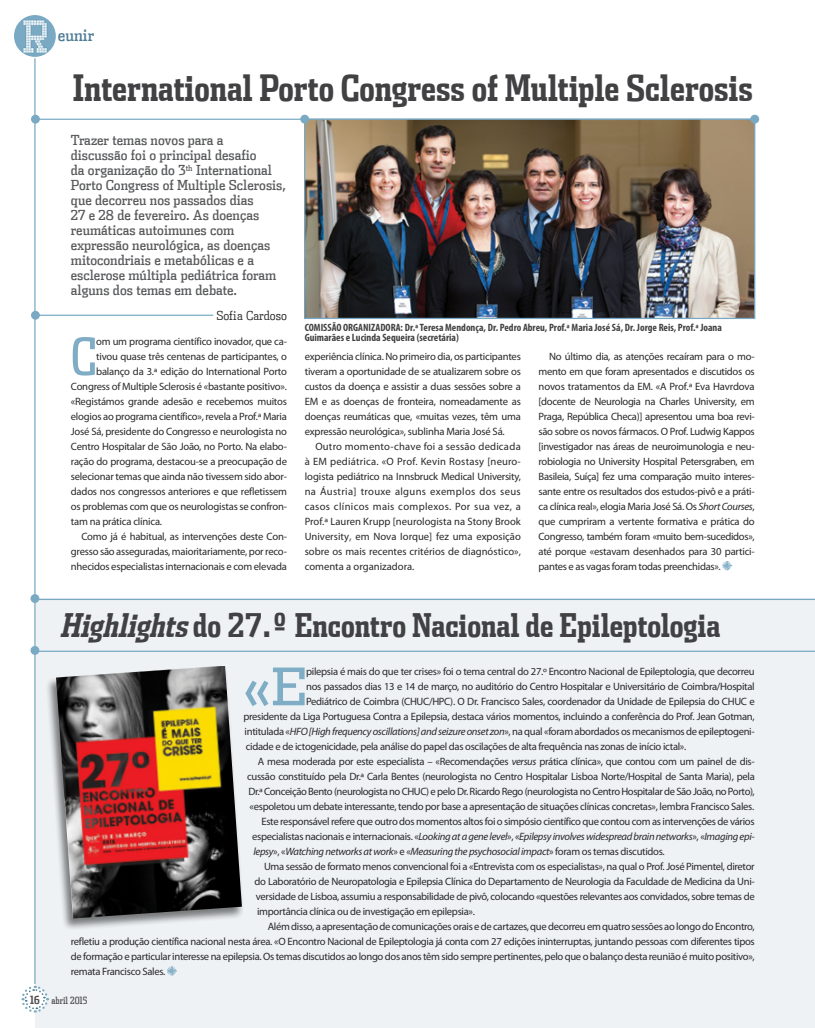
<style>
.page{position:relative;width:815px;height:1028px;background:#fff}
.page>*{position:absolute;margin:0;border:0;box-sizing:border-box;transform-origin:0 0}
.t1{font:51.75px "Dispatch";color:#80adc6}
.t2{font:51.75px "Dispatch Comp";color:#80adc6}
.t3{font:700 36.25px "Dispatch Comp Tab";color:#414042}
.t4{font:700 32.5px "Dispatch Comp Tab";color:#414042}
.t5{font:16.25px "Dispatch Cond Tab";color:#4d7b94}
.t6{font:13.75px/15px "Dispatch Cond";color:#58595b}
.t7{font:300 12.5px "Dispatch Cond";color:#292829}
.t8{font:10.62px/15px "Myriad Pro";letter-spacing:-.03em;color:#292829;text-align:justify}
.t9{font:italic 10.62px "Myriad Pro";letter-spacing:-.03em;color:#292829}
.t10{font:700 condensed 10.62px/10px "Myriad Pro";color:#414042}
.t11{font:10px "Dispatch Comp";color:#4d4d4f}
.s1{font-size:12.5px;color:#5d5d5d}
.s2{font-style:italic}
.s3{font-style:normal}
.s4{font-weight:700;font-size:11.25px}
</style>
<div class="page">
<div style="left:35px;top:598px;width:780px;height:430px;background:#eef2f5"></div>
<svg style="left:167px;top:966px;width:10px;height:9px"></svg>
<hr style="left:34px;top:650px;width:781px;height:2px;background:#7aaac3">
<hr style="left:34px;top:599px;width:781px;height:1px;background:#7aaac3">
<div style="left:31px;top:115px;width:9px;height:9px;background:#7aaac3;border-radius:50%"></div>
<hr style="left:35px;top:314px;width:178px;height:2px;background:#7aaac3">
<hr style="left:35px;top:119px;width:720px;height:1px;background:#7aaac3">
<div style="left:31px;top:311px;width:9px;height:9px;background:#7aaac3;border-radius:50%"></div>
<div style="left:30px;top:594px;width:9px;height:9px;background:#7aaac3;border-radius:50%"></div>
<div style="left:30px;top:646px;width:9px;height:9px;background:#7aaac3;border-radius:50%"></div>
<div style="left:45px;top:664px;width:199px;height:266px;background:#000;opacity:.5"></div>
<img style="left:56px;top:665px;width:186px;height:253px">
<img style="left:306px;top:121px;width:447px;height:196px">
<div style="left:304px;top:119px;width:451px;height:200px;border:1px solid #7aaac3"></div>
<svg style="left:722px;top:561px;width:10px;height:9px"></svg>
<div style="left:750px;top:115px;width:9px;height:9px;background:#7aaac3;border-radius:50%"></div>
<div style="left:300px;top:115px;width:9px;height:9px;background:#7aaac3;border-radius:50%"></div>
<svg style="left:21px;top:985px;width:28px;height:28px"></svg>
<hr style="left:34px;top:58px;width:2px;height:926px;background:#7aaac3">
<div style="left:14px;top:15px;width:42px;height:42px;background:#7aaac3;border-radius:50%"></div>
<img style="left:20px;top:17px;width:30px;height:38px">
<h3 class="t5" style="left:58px;top:25px;width:38px">eunir</h3>
<h2 class="t3" style="left:73px;top:65px;width:681px">International Porto Congress of Multiple Sclerosis</h2>
<p class="t6" style="left:71px;top:132px;width:216px">Trazer temas novos para a<br>discussão foi o principal desafio<br>da organização do 3<sup>th</sup> International<br>Porto Congress of Multiple Sclerosis, que decorreu nos passados dias<br>27 e 28 de fevereiro. As doenças reumáticas autoimunes com expressão neurológica, as doenças mitocondriais e metabólicas e a esclerose múltipla pediátrica foram alguns dos temas em debate.</p>
<h1 class="t2" style="left:71px;top:325px;width:28px">C</h1>
<p class="t8" style="left:96px;top:334px;width:192px">om um programa científico inovador, que ca-</p>
<p class="t7" style="left:216px;top:308px;width:72px">Sofia Cardoso</p>
<p class="t10" style="left:305px;top:322px;width:419px">COMISSÃO ORGANIZADORA: Dr.ª Teresa Mendonça, Dr. Pedro Abreu, Prof.ª Maria José Sá, Dr. Jorge Reis, Prof.ª Joana<br>Guimarães e Lucinda Sequeira (secretária)</p>
<p class="t8" style="left:305px;top:349px;width:218px">experiência clínica. No primeiro dia, os participantes tiveram a oportunidade de se atualizarem sobre os custos da doença e assistir a duas sessões sobre a EM e as doenças de fronteira, nomeadamente as doenças reumáticas que, «muitas vezes, têm uma expressão neurológica», sublinha Maria José Sá.</p>
<p class="t8" style="left:305px;top:439px;width:218px;text-indent:11px">Outro momento-chave foi a sessão dedicada à EM pediátrica. «O Prof. Kevin Rostasy [neuro&shy;logista pediátrico na Innsbruck Medical University, na Áustria] trouxe alguns exemplos dos seus casos clínicos mais complexos. Por sua vez, a Prof.ª Lauren Krupp [neurologista na Stony Brook University<span class="s1">,</span> em Nova Iorque] fez uma exposição sobre os mais recentes critérios de diagnóstico», comenta a organizadora.</p>
<p class="t8" style="left:539px;top:349px;width:218px;text-indent:11px">No último dia, as atenções recaíram para o mo&shy;mento em que foram apresentados e discutidos os novos tratamentos da EM. «A Prof.ª Eva Havrdova [docente de Neurologia na Charles University, em Praga, República Checa)] apresentou uma boa revi&shy;são sobre os novos fármacos. O Prof. Ludwig Kappos [investigador nas áreas de neuroimunologia e neu&shy;robiologia no University Hospital Petersgraben, em Basileia, Suíça] fez uma comparação muito interes&shy;sante entre os resultados dos estudos-pivô e a práti&shy;ca clínica real», elogia Maria José Sá. Os <span class="s2">Short Courses</span>, que cumpriram a vertente formativa e prática do Congresso, também foram «muito bem-sucedidos», até porque «estavam desenhados para 30 partici&shy;pantes e as vagas foram todas preenchidas».</p>
<p class="t8" style="left:96px;top:349px;width:192px">tivou quase três centenas de participantes, o</p>
<p class="t8" style="left:96px;top:364px;width:192px">balanço da 3.ª edição do International Porto</p>
<p class="t8" style="left:71px;top:379px;width:218px">Congress of Multiple Sclerosis é «bastante positivo».</p>
<p class="t8" style="left:71px;top:394px;width:218px">«Registámos grande adesão e recebemos muitos</p>
<p class="t8" style="left:71px;top:409px;width:218px">elogios ao programa científico», revela a Prof.ª Maria</p>
<p class="t8" style="left:71px;top:424px;width:218px">José Sá, presidente do Congresso e neurologista no</p>
<p class="t8" style="left:71px;top:439px;width:218px">Centro Hospitalar de São João, no Porto. Na elabo-</p>
<p class="t8" style="left:71px;top:454px;width:218px">ração do programa, destacou-se a preocupação de</p>
<p class="t8" style="left:71px;top:469px;width:218px">selecionar temas que ainda não tivessem sido abor-</p>
<p class="t8" style="left:71px;top:484px;width:218px">dados nos congressos anteriores e que refletissem</p>
<p class="t8" style="left:71px;top:499px;width:218px">os problemas com que os neurologistas se confron-</p>
<p class="t8" style="left:71px;top:514px;width:93px">tam na prática clínica.</p>
<p class="t8" style="left:81px;top:529px;width:207px">Como já é habitual, as intervenções deste Con-</p>
<p class="t8" style="left:71px;top:544px;width:218px">gresso são asseguradas, maioritariamente, por reco-</p>
<p class="t8" style="left:71px;top:559px;width:218px">nhecidos especialistas internacionais e com elevada</p>
<h3 class="t4" style="left:60px;top:604px;width:662px"><span class="s2">Highlights</span>do 27.º Encontro Nacional de Epileptologia</h3>
<h1 class="t1" style="left:242px;top:651px;width:67px">«E</h1>
<p class="t8" style="left:306px;top:664px;width:450px">pilepsia é mais do que ter crises» foi o tema central do 27.º Encontro Nacional de Epileptologia, que decorreu</p>
<p class="t8" style="left:306px;top:679px;width:450px">nos passados dias 13 e 14 de março, no auditório do Centro Hospitalar e Universitário de Coimbra/Hospital</p>
<p class="t8" style="left:306px;top:694px;width:450px">Pediátrico de Coimbra (CHUC/HPC). O Dr. Francisco Sales, coordenador da Unidade de Epilepsia do CHUC e</p>
<p class="t8" style="left:243px;top:709px;width:513px">presidente da Liga Portuguesa Contra a Epilepsia, destaca vários momentos, incluindo a conferência do Prof. Jean Gotman,</p>
<p class="t8" style="left:245px;top:724px;width:512px">intitulada «<span class="s2">HFO [High frequency oscillations] and seizure onset zon</span>», na qual «foram abordados os mecanismos de epileptogeni-</p>
<p class="t8" style="left:246px;top:739px;width:442px">cidade e de ictogenicidade, pela análise do papel das oscilações de alta frequência nas zonas de início ictal».</p>
<p class="t8" style="left:258px;top:754px;width:498px">A mesa moderada por este especialista – «Recomendações <span class="s2">versus</span> prática clínica», que contou com um painel de dis-</p>
<p class="t8" style="left:247px;top:769px;width:509px">cussão constituído pela Dr.ª Carla Bentes (neurologista no Centro Hospitalar Lisboa Norte/Hospital de Santa Maria), pela</p>
<p class="t8" style="left:248px;top:784px;width:508px">Dr.ª Conceição Bento (neurologista no CHUC) e pelo Dr. Ricardo Rego (neurologista no Centro Hospitalar de São João, no Porto),</p>
<p class="t8" style="left:250px;top:799px;width:506px">«espoletou um debate interessante, tendo por base a apresentação de situações clínicas concretas», lembra Francisco Sales.</p>
<p class="t8" style="left:262px;top:814px;width:495px">Este responsável refere que outro dos momentos altos foi o simpósio científico que contou com as intervenções de vários</p>
<p class="t9" style="left:252px;top:830px;width:504px"><span class="s3">especialistas nacionais e internacionais. «</span>Looking at a gene level<span class="s3">», «</span>Epilepsy involves widespread brain networks<span class="s3">», «</span>Imaging epi-</p>
<p class="t9" style="left:253px;top:845px;width:413px">lepsy<span class="s3">», «</span>Watching networks at work<span class="s3">» e «</span>Measuring the psychosocial impact<span class="s3">» foram os temas discutidos.</span></p>
<p class="t8" style="left:264px;top:859px;width:492px">Uma sessão de formato menos convencional foi a «Entrevista com os especialistas», na qual o Prof. José Pimentel, diretor</p>
<p class="t8" style="left:255px;top:874px;width:502px">do Laboratório de Neuropatologia e Epilepsia Clínica do Departamento de Neurologia da Faculdade de Medicina da Uni-</p>
<p class="t8" style="left:256px;top:889px;width:500px">versidade de Lisboa, assumiu a responsabilidade de pivô, colocando «questões relevantes aos convidados, sobre temas de</p>
<p class="t8" style="left:257px;top:904px;width:219px">importância clínica ou de investigação em epilepsia».</p>
<p class="t8" style="left:268px;top:919px;width:488px">Além disso, a apresentação de comunicações orais e de cartazes, que decorreu em quatro sessões ao longo do Encontro,</p>
<p class="t8" style="left:71px;top:934px;width:685px">refletiu a produção científica nacional nesta área. «O Encontro Nacional de Epileptologia já conta com 27 edições ininterruptas, juntando pessoas com diferentes tipos</p>
<p class="t8" style="left:71px;top:949px;width:685px">de formação e particular interesse na epilepsia. Os temas discutidos ao longo dos anos têm sido sempre pertinentes, pelo que o balanço desta reunião é muito positivo»,</p>
<p class="t8" style="left:71px;top:964px;width:96px">remata Francisco Sales.</p>
<p class="t11" style="left:30px;top:993px;width:59px"><span class="s4">16</span> abril 2015</p>
</div>
